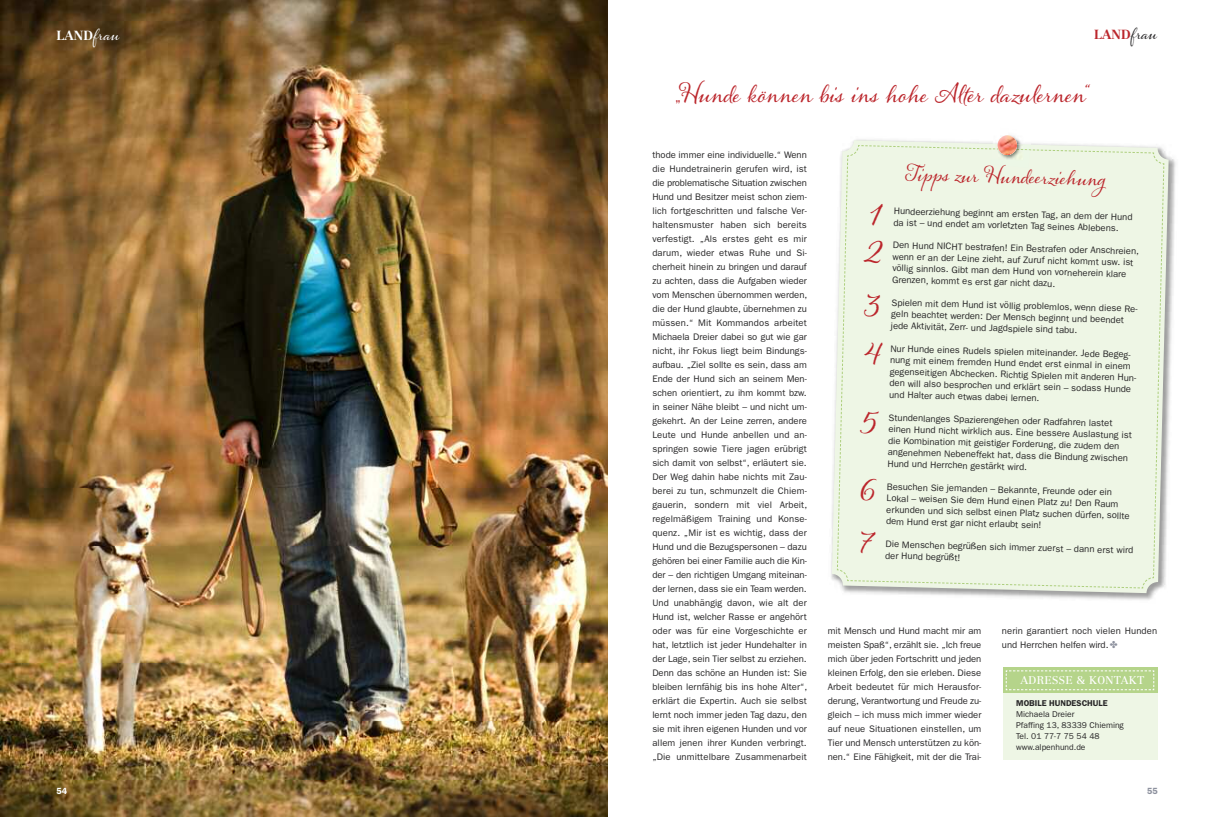
<style>
.page{position:relative;width:1214px;height:817px;background:#fff}
.page>*{position:absolute;margin:0;border:0;box-sizing:border-box;transform-origin:0 0}
.t1{font:24px "Alana PRO";color:#bb262c}
.t2{font:20px "Alana PRO";color:#bb262c}
.t3{font:700 13px "Centennial LT";color:#fff}
.t4{font:700 13px "Centennial LT";color:#bb262c}
.t5{font:11px "Centennial LT";letter-spacing:.03em;color:#fff}
.t6{font:9.5px/14px "Franklin Gothic LT";letter-spacing:.01em;color:#272627}
.t7{font:600 9px "Franklin Gothic LT";color:#fff}
.t8{font:600 9px "Franklin Gothic LT";color:#8d919e}
.t9{font:8.5px/11px "Franklin Gothic LT";color:#272627}
.t10{font:600 8.5px "Franklin Gothic LT";color:#272627}
.s1{font-family:"Alana PRO";font-weight:400;font-size:16px}
.s2{font-family:"Alana PRO";font-weight:400;font-size:16px;color:#272627}
.s3{color:#8d919e}
</style>
<div class="page">
<img style="left:0;top:0;width:607px;height:816px">
<img style="left:866px;top:156px;width:310px;height:444px">
<svg style="left:831px;top:151px;width:337px;height:442px"></svg>
<div style="left:1002px;top:692px;width:155px;height:68px;background:#eef6e5"></div>
<svg style="left:1003px;top:667px;width:154px;height:25px"></svg>
<svg style="left:1005px;top:670px;width:149px;height:20px;background:#b9d690"></svg>
<div style="left:836px;top:135px;width:328px;height:453px;background:#eef6e5"></div>
<h3 class="t3" style="left:56px;top:30px;width:65px">LAND<span class="s1">frau</span></h3>
<h3 class="t4" style="left:1094px;top:30px;width:65px">LAND<span class="s2">frau</span></h3>
<h1 class="t1" style="left:676px;top:80px;width:414px">„Hunde können bis ins hohe Alter dazulernen“</h1>
<p class="t6" style="left:652px;top:148px;width:156px;text-align:justify">thode immer eine individuelle.“ Wenn die Hundetrainerin gerufen wird, ist die problematische Situation zwischen Hund und Besitzer meist schon ziem&shy;lich fortgeschritten und falsche Ver&shy;haltensmuster haben sich bereits verfestigt. „Als erstes geht es mir darum, wieder etwas Ruhe und Si&shy;cherheit hinein zu bringen und darauf zu achten, dass die Aufgaben wieder vom Menschen übernommen werden, die der Hund glaubte, übernehmen zu müssen.“ Mit Kommandos arbeitet Michaela Dreier dabei so gut wie gar nicht, ihr Fokus liegt beim Bindungs&shy;aufbau. „Ziel sollte es sein, dass am Ende der Hund sich an seinem Men&shy;schen orientiert, zu ihm kommt bzw. in seiner Nähe bleibt – und nicht um&shy;gekehrt. An der Leine zerren, andere Leute und Hunde anbellen und an&shy;springen sowie Tiere jagen erübrigt sich damit von selbst“, erläutert sie.<br>Der Weg dahin habe nichts mit Zau&shy;berei zu tun, schmunzelt die Chiem&shy;gauerin, sondern mit viel Arbeit, regelmäßigem Training und Konse&shy;quenz. „Mir ist es wichtig, dass der Hund und die Bezugspersonen – dazu gehören bei einer Familie auch die Kin&shy;der – den richtigen Umgang miteinan&shy;der lernen, dass sie ein Team werden.<br>Und unabhängig davon, wie alt der Hund ist, welcher Rasse er angehört oder was für eine Vorgeschichte er hat, letztlich ist jeder Hundehalter in der Lage, sein Tier selbst zu erziehen.<br>Denn das schöne an Hunden ist: Sie bleiben lernfähig bis ins hohe Alter“, erklärt die Expertin. Auch sie selbst lernt noch immer jeden Tag dazu, den sie mit ihren eigenen Hunden und vor allem jenen ihrer Kunden verbringt. „Die unmittelbare Zusammenarbeit</p>
<h2 class="t2" style="left:906px;top:162px;width:200px;rotate:1deg">Tipps zur Hundeerziehung</h2>
<p class="t6" style="left:893px;top:207px;width:240px;line-height:11.6px;rotate:1deg">Hundeerziehung beginnt am ersten Tag, an dem der Hund da ist – und endet am vorletzten Tag seines Ablebens.</p>
<p class="t6" style="left:892px;top:241px;width:248px;line-height:11.4px;rotate:1deg">Den Hund NICHT bestrafen! Ein Bestrafen oder Anschreien, wenn er an der Leine zieht, auf Zuruf nicht kommt usw. ist völlig sinnlos. Gibt man dem Hund von vorneherein klare Grenzen, kommt es erst gar nicht dazu.</p>
<p class="t6" style="left:891px;top:298px;width:248px;line-height:11.4px;rotate:1deg">Spielen mit dem Hund ist völlig problemlos, wenn diese Re&shy;geln beachtet werden: Der Mensch beginnt und beendet jede Aktivität, Zerr- und Jagdspiele sind tabu.</p>
<p class="t6" style="left:890px;top:344px;width:248px;line-height:11.4px;rotate:1deg">Nur Hunde eines Rudels spielen miteinander. Jede Begeg&shy;nung mit einem fremden Hund endet erst einmal in einem gegenseitigen Abchecken. Richtig Spielen mit anderen Hun&shy;den will also besprochen und erklärt sein – sodass Hunde und Halter auch etwas dabei lernen.</p>
<p class="t6" style="left:888px;top:413px;width:245px;line-height:11.4px;rotate:1deg">Stundenlanges Spazierengehen oder Radfahren lastet einen Hund nicht wirklich aus. Eine bessere Auslastung ist die Kombination mit geistiger Forderung, die zudem den angenehmen Nebeneffekt hat, dass die Bindung zwischen Hund und Herrchen gestärkt wird.</p>
<p class="t6" style="left:886px;top:482px;width:245px;line-height:11.4px;rotate:1deg">Besuchen Sie jemanden – Bekannte, Freunde oder ein Lokal – weisen Sie dem Hund einen Platz zu! Den Raum erkunden und sich selbst einen Platz suchen dürfen, sollte dem Hund erst gar nicht erlaubt sein!</p>
<p class="t6" style="left:885px;top:540px;width:249px;line-height:10.9px;rotate:1deg">Die Menschen begrüßen sich immer zuerst – dann erst wird der Hund begrüßt!</p>
<p class="t6" style="left:827px;top:624px;width:155px;text-align:justify">mit Mensch und Hund macht mir am meisten Spaß“, erzählt sie. „Ich freue mich über jeden Fortschritt und jeden kleinen Erfolg, den sie erleben. Diese Arbeit bedeutet für mich Herausfor&shy;derung, Verantwortung und Freude zu&shy;gleich – ich muss mich immer wieder auf neue Situationen einstellen, um Tier und Mensch unterstützen zu kön&shy;nen.“ Eine Fähigkeit, mit der die Trai-</p>
<p class="t6" style="left:1001px;top:624px;width:157px">nerin garantiert noch vielen Hunden und Herrchen helfen wird.<span class="s3">✤</span></p>
<p class="t5" style="left:1020px;top:675px;width:125px">ADRESSE &amp; KONTAKT</p>
<p class="t10" style="left:1016px;top:700px;width:93px">MOBILE HUNDESCHULE</p>
<p class="t9" style="left:1016px;top:709px;width:109px">Michaela Dreier<br>Pfaffing 13, 83339 Chieming<br>Tel. 01 77-7 75 54 48 www.alpenhund.de</p>
<p class="t7" style="left:56px;top:787px;width:12px">54</p>
<p class="t8" style="left:1146px;top:787px;width:12px">55</p>
</div>
